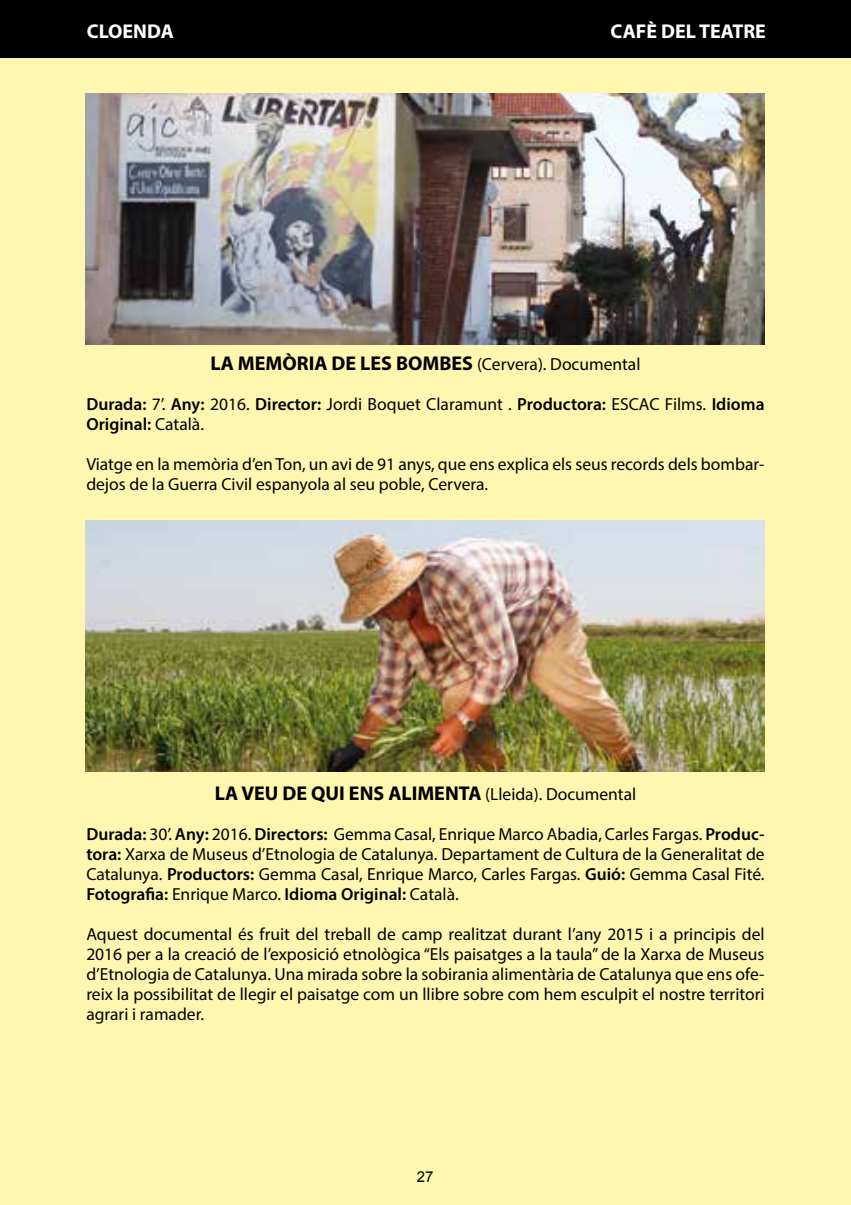
<style>
.page{position:relative;width:851px;height:1205px;background:#fff}
.page>*{position:absolute;margin:0;border:0;box-sizing:border-box;transform-origin:0 0}
.t1{font:700 20px "Myriad Pro";color:#000}
.t2{font:700 20px "Myriad Pro";color:#fff}
.t3{font:17.5px/20px "Myriad Pro";color:#000}
.t4{font:15px "Arial";color:#000}
.s1{font-weight:400;font-size:17.5px}
.s2{font-weight:600}
</style>
<div class="page">
<div style="left:0;top:52px;width:850px;height:1153px;background:#fff7b0"></div>
<div style="left:0;top:0;width:850px;height:58px;background:#000"></div>
<img style="left:85px;top:94px;width:679px;height:251px">
<img style="left:85px;top:520px;width:679px;height:251px">
<p class="t2" style="left:87px;top:18px;width:88px">CLOENDA</p>
<p class="t2" style="left:610px;top:18px;width:157px">CAFÈ DEL TEATRE</p>
<p class="t1" style="left:210px;top:350px;width:431px">LA MEMÒRIA DE LES BOMBES <span class="s1">(Cervera). Documental</span></p>
<p class="t3" style="left:86px;top:394px;width:679px"><span class="s2">Durada:</span> 7’. <span class="s2">Any:</span> 2016. <span class="s2">Director:</span> Jordi Boquet Claramunt . <span class="s2">Productora:</span> ESCAC Films. <span class="s2">Idioma<br>Original:</span> Català.</p>
<p class="t3" style="left:86px;top:454px;width:679px">Viatge en la memòria d’en Ton, un avi de 91 anys, que ens explica els seus records dels bombar&shy;dejos de la Guerra Civil espanyola al seu poble, Cervera.</p>
<p class="t1" style="left:215px;top:780px;width:423px">LA VEU DE QUI ENS ALIMENTA <span class="s1">(Lleida). Documental</span></p>
<p class="t3" style="left:86px;top:824px;width:679px;text-align:justify"><span class="s2">Durada:</span> 30’. <span class="s2">Any:</span> 2016. <span class="s2">Directors:</span> Gemma Casal, Enrique Marco Abadia, Carles Fargas. <span class="s2">Produc&shy;tora:</span> Xarxa de Museus d’Etnologia de Catalunya. Departament de Cultura de la Generalitat de Catalunya. <span class="s2">Productors:</span> Gemma Casal, Enrique Marco, Carles Fargas. <span class="s2">Guió:</span> Gemma Casal Fité.<br><span class="s2">Fotografia:</span> Enrique Marco. <span class="s2">Idioma Original:</span> Català.</p>
<p class="t3" style="left:86px;top:924px;width:679px;text-align:justify">Aquest documental és fruit del treball de camp realitzat durant l’any 2015 i a principis del 2016 per a la creació de l’exposició etnològica “Els paisatges a la taula” de la Xarxa de Museus d’Etnologia de Catalunya. Una mirada sobre la sobirania alimentària de Catalunya que ens ofe&shy;reix la possibilitat de llegir el paisatge com un llibre sobre com hem esculpit el nostre territori agrari i ramader.</p>
<p class="t4" style="left:417px;top:1157px;width:18px">27</p>
<p class="t4" style="left:417px;top:1166px;width:18px">27</p>
</div>
